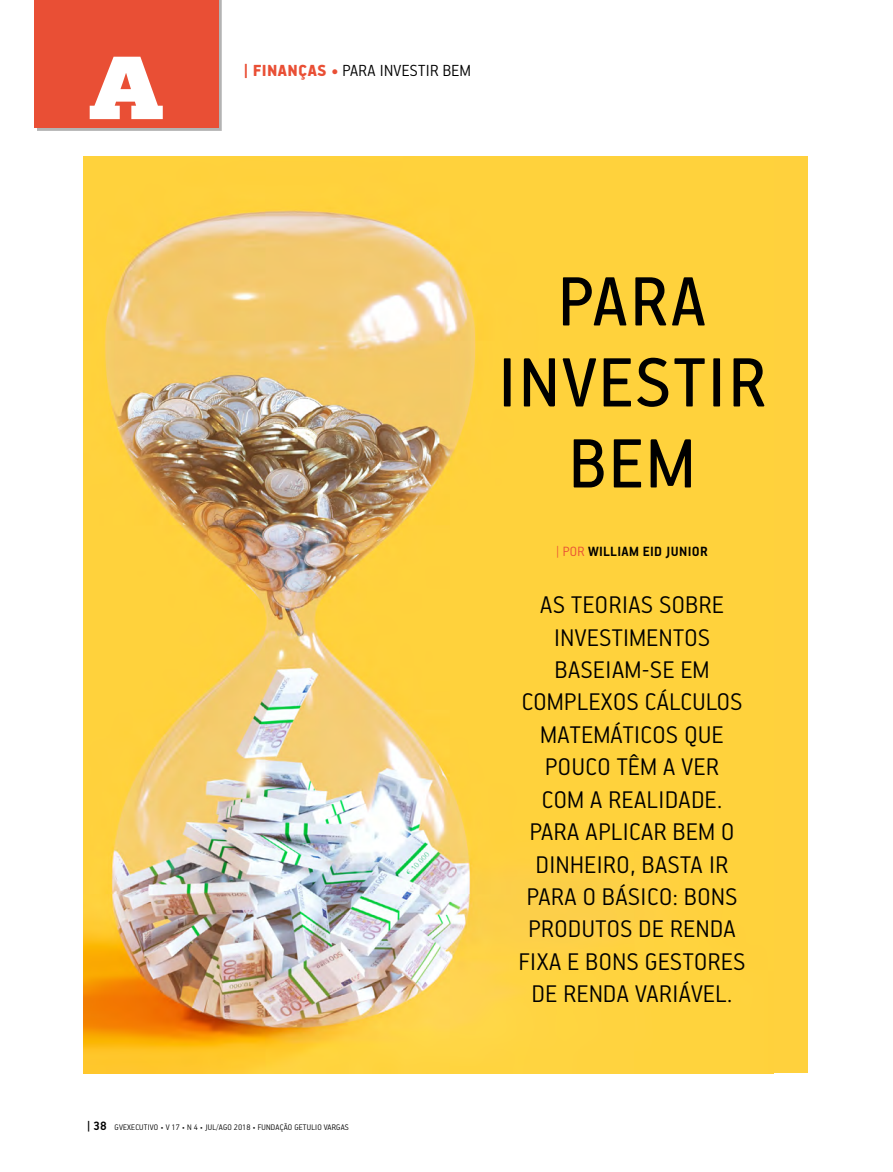
<style>
.page{position:relative;width:893px;height:1172px;background:#fff}
.page>*{position:absolute;margin:0;border:0;box-sizing:border-box;transform-origin:0 0}
.t1{font:900 90px "PF Agora Slab Pro";color:#fff}
.t2{font:78px/81px "PF Handbook Pro";letter-spacing:.03em;color:#000;text-align:center}
.t3{font:300 27px/32.4px "PF Handbook Pro";letter-spacing:.02em;color:#000;text-align:center}
.t4{font:300 18px "PF Handbook Pro";letter-spacing:.02em;color:#000}
.t5{font:700 15px "PF Handbook Pro";letter-spacing:.02em;color:#000}
.t6{font:300 9px "PF Handbook Pro";letter-spacing:.02em;color:#000}
.s1{font-weight:900;color:#e94f35}
.s2{font-weight:700;font-size:13.5px}
.s3{font-weight:300;color:#e94f35}
</style>
<div class="page">
<div style="left:37px;top:0;width:185px;height:131px;background:#000;opacity:.3"></div>
<div style="left:34px;top:0;width:184px;height:128px;background:#e94f35"></div>
<div style="left:83px;top:157px;width:725px;height:916px;background:#ffd13d"></div>
<img style="left:83px;top:210px;width:534px;height:863px">
<h1 class="t1" style="left:88px;top:26px;width:78px">A</h1>
<p class="t4" style="left:244px;top:59px;width:228px"><span class="s1">| FINANÇAS •</span> PARA INVESTIR BEM</p>
<p class="t6" style="left:87px;top:1121px;width:263px"><span class="s2">| 38</span> GVEXECUTIVO • V 17 • N 4 • JUL/AGO 2018 • FUNDAÇÃO GETULIO VARGAS</p>
<h2 class="t2" style="left:498px;top:258px;width:270px">PARA<br>INVESTIR<br>BEM</h2>
<p class="t5" style="left:556px;top:542px;width:153px"><span class="s3">| POR</span> WILLIAM EID JUNIOR</p>
<p class="t3" style="left:519px;top:587px;width:228px">AS TEORIAS SOBRE<br>INVESTIMENTOS<br>BASEIAM-SE EM<br>COMPLEXOS CÁLCULOS<br>MATEMÁTICOS QUE<br>POUCO TÊM A VER<br>COM A REALIDADE.<br>PARA APLICAR BEM O<br>DINHEIRO, BASTA IR<br>PARA O BÁSICO: BONS<br>PRODUTOS DE RENDA<br>FIXA E BONS GESTORES<br>DE RENDA VARIÁVEL.</p>
</div>
